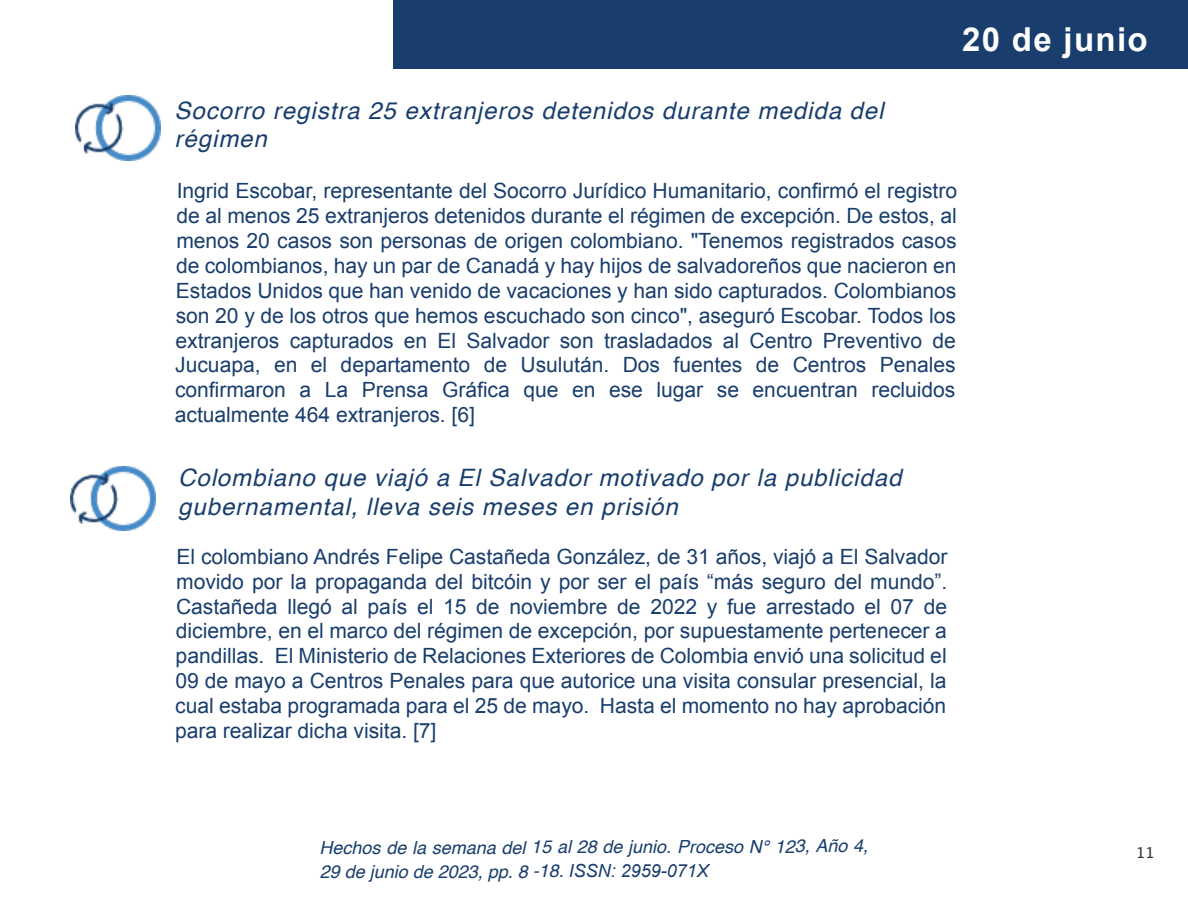
<style>
.page{position:relative;width:1188px;height:918px;background:#fff}
.page>*{position:absolute;margin:0;border:0;box-sizing:border-box;transform-origin:0 0}
.t1{font:700 33px "Arial";letter-spacing:.04em;color:#fff}
.t2{font:italic 24px/28.8px "Helvetica";letter-spacing:.04em;color:#193e6d}
.t3{font:21px/24.9px "Arial";letter-spacing:-.01em;color:#193e6d;text-align:justify}
.t4{font:italic 18px/24.6px "Helvetica";color:#193e6d}
.t5{font:15px "Lucida Grande";color:#333}
.s1{font-family:"Arial"}
</style>
<div class="page">
<img style="left:75px;top:95px;width:85px;height:65px">
<img style="left:70px;top:466px;width:85px;height:65px">
<div style="left:393px;top:0;width:795px;height:69px;background:#193e6d"></div>
<h1 class="t1" style="left:962px;top:27px;width:187px">20 de junio</h1>
<p class="t2" style="left:175px;top:97px;width:711px">Socorro registra 25 extranjeros detenidos durante medida del régimen</p>
<p class="t3" style="left:175px;top:180px;width:784px">Ingrid Escobar, representante del Socorro Jurídico Humanitario, confirmó el registro de al menos 25 extranjeros detenidos durante el régimen de excepción. De estos, al menos 20 casos son personas de origen colombiano. "Tenemos registrados casos de colombianos, hay un par de Canadá y hay hĳos de salvadoreños que nacieron en Estados Unidos que han venido de vacaciones y han sido capturados. Colombianos son 20 y de los otros que hemos escuchado son cinco", aseguró Escobar. Todos los extranjeros capturados en El Salvador son trasladados al Centro Preventivo de Jucuapa, en el departamento de Usulután. Dos fuentes de Centros Penales confirmaron a La Prensa Gráfica que en ese lugar se encuentran recluidos actualmente 464 extranjeros. [6]</p>
<p class="t2" style="left:178px;top:465px;width:725px">Colombiano que viajó a El Salvador motivado por la publicidad gubernamental, lleva seis meses en prisión</p>
<p class="t3" style="left:175px;top:546px;width:774px">El colombiano Andrés Felipe Castañeda González, de 31 años, viajó a El Salvador movido por la propaganda del bitcóin y por ser el país “más seguro del mundo”.<br>Castañeda llegó al país el 15 de noviembre de 2022 y fue arrestado el 07 de diciembre, en el marco del régimen de excepción, por supuestamente pertenecer a pandillas. El Ministerio de Relaciones Exteriores de Colombia envió una solicitud el 09 de mayo a Centros Penales para que autorice una visita consular presencial, la cual estaba programada para el 25 de mayo. Hasta el momento no hay aprobación para realizar dicha visita. [7]</p>
<p class="t4" style="left:320px;top:836px;width:550px">Hechos de la semana del 15 al 28 de junio. Proceso N° 123, Año 4,<br>29 de junio de 2023, pp. 8 -18. <span class="s1">ISSN: 2959-071X</span></p>
<p class="t5" style="left:1136px;top:847px;width:20px">11</p>
</div>
